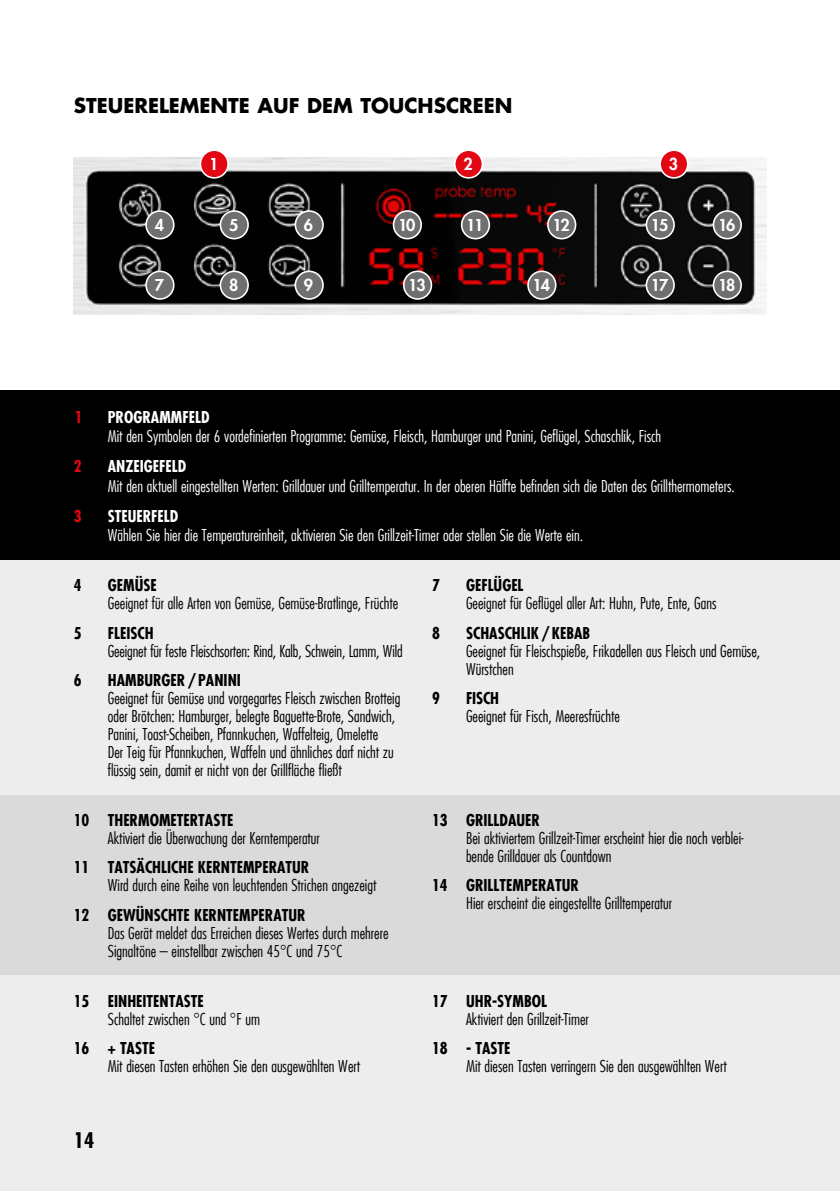
<style>
.page{position:relative;width:840px;height:1191px;background:#fff}
.page>*{position:absolute;margin:0;border:0;box-sizing:border-box;transform-origin:0 0}
.t1{font:700 condensed 21px "Futura LT";color:#000}
.t2{font:700 20px "Futura LT";color:#000}
.t3{font:300 condensed 16px/18px "Futura LT";color:#000}
.t4{font:300 condensed 16px "Futura LT";color:#fff}
.t5{font:700 condensed 16px "Futura LT";color:#000}
.t6{font:700 condensed 16px "Futura LT";color:#fff}
.t7{font:800 16px "Futura LT";letter-spacing:-.075em;color:#fff}
.t8{font:700 condensed 16px "Futura LT";color:#e30613}
.t9{font:800 16px "Futura LT";color:#e30613}
</style>
<div class="page">
<div style="left:0;top:391px;width:839px;height:169px;background:#000"></div>
<div style="left:0;top:560px;width:839px;height:234px;background:#ededed"></div>
<div style="left:0;top:794px;width:839px;height:181px;background:#dadada"></div>
<div style="left:0;top:975px;width:839px;height:216px;background:#ededed"></div>
<img style="left:74px;top:158px;width:691px;height:157px">
<div style="left:146px;top:211px;width:28px;height:28px;background:#706f6f;border-radius:50%"></div>
<div style="left:145px;top:210px;width:29px;height:29px;border:2px solid #fff;border-radius:50%"></div>
<div style="left:200px;top:150px;width:28px;height:28px;background:#e30613;border-radius:50%"></div>
<div style="left:199px;top:149px;width:30px;height:30px;border:2px solid #fff;border-radius:50%"></div>
<div style="left:454px;top:150px;width:28px;height:28px;background:#e30613;border-radius:50%"></div>
<div style="left:453px;top:149px;width:30px;height:30px;border:2px solid #fff;border-radius:50%"></div>
<div style="left:659px;top:150px;width:28px;height:28px;background:#e30613;border-radius:50%"></div>
<div style="left:659px;top:149px;width:29px;height:30px;border:2px solid #fff;border-radius:50%"></div>
<div style="left:146px;top:271px;width:28px;height:28px;background:#706f6f;border-radius:50%"></div>
<div style="left:145px;top:270px;width:29px;height:30px;border:2px solid #fff;border-radius:50%"></div>
<div style="left:220px;top:211px;width:28px;height:28px;background:#706f6f;border-radius:50%"></div>
<div style="left:219px;top:210px;width:30px;height:29px;border:2px solid #fff;border-radius:50%"></div>
<div style="left:220px;top:271px;width:28px;height:28px;background:#706f6f;border-radius:50%"></div>
<div style="left:219px;top:270px;width:30px;height:30px;border:2px solid #fff;border-radius:50%"></div>
<div style="left:295px;top:211px;width:28px;height:28px;background:#706f6f;border-radius:50%"></div>
<div style="left:294px;top:210px;width:29px;height:29px;border:2px solid #fff;border-radius:50%"></div>
<div style="left:393px;top:211px;width:28px;height:28px;background:#706f6f;border-radius:50%"></div>
<div style="left:392px;top:210px;width:30px;height:29px;border:2px solid #fff;border-radius:50%"></div>
<div style="left:403px;top:271px;width:28px;height:28px;background:#706f6f;border-radius:50%"></div>
<div style="left:403px;top:270px;width:29px;height:30px;border:2px solid #fff;border-radius:50%"></div>
<div style="left:527px;top:271px;width:28px;height:28px;background:#706f6f;border-radius:50%"></div>
<div style="left:527px;top:270px;width:29px;height:30px;border:2px solid #fff;border-radius:50%"></div>
<div style="left:461px;top:211px;width:28px;height:28px;background:#706f6f;border-radius:50%"></div>
<div style="left:460px;top:210px;width:30px;height:29px;border:2px solid #fff;border-radius:50%"></div>
<div style="left:547px;top:211px;width:28px;height:28px;background:#706f6f;border-radius:50%"></div>
<div style="left:547px;top:210px;width:29px;height:29px;border:2px solid #fff;border-radius:50%"></div>
<div style="left:646px;top:211px;width:27px;height:28px;background:#706f6f;border-radius:50%"></div>
<div style="left:645px;top:210px;width:29px;height:29px;border:2px solid #fff;border-radius:50%"></div>
<div style="left:646px;top:271px;width:27px;height:28px;background:#706f6f;border-radius:50%"></div>
<div style="left:645px;top:270px;width:29px;height:30px;border:2px solid #fff;border-radius:50%"></div>
<div style="left:713px;top:211px;width:27px;height:28px;background:#706f6f;border-radius:50%"></div>
<div style="left:712px;top:210px;width:29px;height:29px;border:2px solid #fff;border-radius:50%"></div>
<div style="left:713px;top:271px;width:27px;height:28px;background:#706f6f;border-radius:50%"></div>
<div style="left:712px;top:270px;width:29px;height:30px;border:2px solid #fff;border-radius:50%"></div>
<div style="left:295px;top:271px;width:28px;height:28px;background:#706f6f;border-radius:50%"></div>
<div style="left:294px;top:270px;width:29px;height:30px;border:2px solid #fff;border-radius:50%"></div>
<p class="t2" style="left:74px;top:92px;width:440px">STEUERELEMENTE AUF DEM TOUCHSCREEN</p>
<p class="t7" style="left:155px;top:214px;width:11px">4</p>
<p class="t7" style="left:155px;top:274px;width:11px">7</p>
<p class="t7" style="left:209px;top:153px;width:11px">1</p>
<p class="t7" style="left:463px;top:153px;width:11px">2</p>
<p class="t7" style="left:668px;top:153px;width:11px">3</p>
<p class="t7" style="left:229px;top:214px;width:11px">5</p>
<p class="t7" style="left:304px;top:214px;width:11px">6</p>
<p class="t7" style="left:398px;top:214px;width:19px">10</p>
<p class="t7" style="left:466px;top:214px;width:19px">11</p>
<p class="t7" style="left:552px;top:214px;width:19px">12</p>
<p class="t7" style="left:650px;top:214px;width:19px">15</p>
<p class="t7" style="left:717px;top:214px;width:19px">16</p>
<p class="t7" style="left:229px;top:274px;width:11px">8</p>
<p class="t7" style="left:304px;top:274px;width:11px">9</p>
<p class="t7" style="left:717px;top:274px;width:19px">18</p>
<p class="t7" style="left:408px;top:274px;width:19px">13</p>
<p class="t7" style="left:532px;top:274px;width:19px">14</p>
<p class="t7" style="left:650px;top:274px;width:19px">17</p>
<p class="t9" style="left:74px;top:406px;width:11px">1</p>
<p class="t6" style="left:108px;top:407px;width:103px">PROGRAMMFELD</p>
<p class="t4" style="left:108px;top:426px;width:554px">Mit den Symbolen der 6 vordefinierten Programme: Gemüse, Fleisch, Hamburger und Panini, Geflügel, Schaschlik, Fisch</p>
<p class="t8" style="left:74px;top:456px;width:9px">2</p>
<p class="t6" style="left:108px;top:456px;width:80px">ANZEIGEFELD</p>
<p class="t4" style="left:108px;top:476px;width:628px">Mit den aktuell eingestellten Werten: Grilldauer und Grilltemperatur. In der oberen Hälfte befinden sich die Daten des Grillthermometers.</p>
<p class="t8" style="left:74px;top:506px;width:9px">3</p>
<p class="t6" style="left:108px;top:506px;width:72px">STEUERFELD</p>
<p class="t4" style="left:108px;top:526px;width:476px">Wählen Sie hier die Temperatureinheit, aktivieren Sie den Grillzeit-Timer oder stellen Sie die Werte ein.</p>
<p class="t5" style="left:74px;top:575px;width:9px">4</p>
<p class="t5" style="left:108px;top:575px;width:50px">GEMÜSE</p>
<p class="t3" style="left:108px;top:594px;width:292px">Geeignet für alle Arten von Gemüse, Gemüse-Bratlinge, Früchte</p>
<p class="t5" style="left:74px;top:622px;width:9px">5</p>
<p class="t5" style="left:108px;top:622px;width:47px">FLEISCH</p>
<p class="t3" style="left:108px;top:641px;width:296px">Geeignet für feste Fleischsorten: Rind, Kalb, Schwein, Lamm, Wild</p>
<p class="t5" style="left:74px;top:670px;width:9px">6</p>
<p class="t5" style="left:108px;top:670px;width:134px">HAMBURGER/PANINI</p>
<p class="t3" style="left:108px;top:689px;width:294px">Geeignet für Gemüse und vorgegartes Fleisch zwischen Brotteig oder Brötchen: Hamburger, belegte Baguette-Brote, Sandwich, Panini, Toast-Scheiben, Pfannkuchen, Waffelteig, Omelette<br>Der Teig für Pfannkuchen, Waffeln und ähnliches darf nicht zu flüssig sein, damit er nicht von der Grillfläche fließt</p>
<p class="t5" style="left:432px;top:575px;width:9px">7</p>
<p class="t5" style="left:466px;top:575px;width:59px">GEFLÜGEL</p>
<p class="t3" style="left:466px;top:594px;width:252px">Geeignet für Geflügel aller Art: Huhn, Pute, Ente, Gans</p>
<p class="t5" style="left:432px;top:623px;width:9px">8</p>
<p class="t5" style="left:466px;top:623px;width:126px">SCHASCHLIK/KEBAB</p>
<p class="t3" style="left:466px;top:641px;width:295px">Geeignet für Fleischspieße, Frikadellen aus Fleisch und Gemüse,<br>Würstchen</p>
<p class="t5" style="left:432px;top:688px;width:9px">9</p>
<p class="t5" style="left:466px;top:688px;width:34px">FISCH</p>
<p class="t3" style="left:466px;top:707px;width:155px">Geeignet für Fisch, Meeresfrüchte</p>
<p class="t5" style="left:74px;top:810px;width:161px">10 THERMOMETERTASTE</p>
<p class="t3" style="left:108px;top:829px;width:213px">Aktiviert die Überwachung der Kerntemperatur</p>
<p class="t5" style="left:74px;top:857px;width:237px">11 TATSÄCHLICHE KERNTEMPERATUR</p>
<p class="t3" style="left:108px;top:876px;width:270px">Wird durch eine Reihe von leuchtenden Strichen angezeigt</p>
<p class="t5" style="left:74px;top:905px;width:233px">12 GEWÜNSCHTE KERNTEMPERATUR</p>
<p class="t3" style="left:108px;top:923px;width:282px">Das Gerät meldet das Erreichen dieses Wertes durch mehrere<br>Signaltöne – einstellbar zwischen 45°C und 75°C</p>
<p class="t5" style="left:74px;top:991px;width:131px">15 EINHEITENTASTE</p>
<p class="t3" style="left:108px;top:1010px;width:154px">Schaltet zwischen °C und °F um</p>
<p class="t5" style="left:74px;top:1038px;width:83px">16 + TASTE</p>
<p class="t3" style="left:108px;top:1057px;width:254px">Mit diesen Tasten erhöhen Sie den ausgewählten Wert</p>
<h1 class="t1" style="left:74px;top:1127px;width:22px">14</h1>
<p class="t5" style="left:432px;top:810px;width:109px">13 GRILLDAUER</p>
<p class="t3" style="left:466px;top:829px;width:279px">Bei aktiviertem Grillzeit-Timer erscheint hier die noch verblei&shy;bende Grilldauer als Countdown</p>
<p class="t5" style="left:432px;top:875px;width:148px">14 GRILLTEMPERATUR</p>
<p class="t3" style="left:466px;top:894px;width:207px">Hier erscheint die eingestellte Grilltemperatur</p>
<p class="t5" style="left:432px;top:991px;width:116px">17 UHR-SYMBOL</p>
<p class="t3" style="left:466px;top:1010px;width:124px">Aktiviert den Grillzeit-Timer</p>
<p class="t5" style="left:432px;top:1038px;width:80px">18 - TASTE</p>
<p class="t3" style="left:466px;top:1057px;width:262px">Mit diesen Tasten verringern Sie den ausgewählten Wert</p>
</div>
